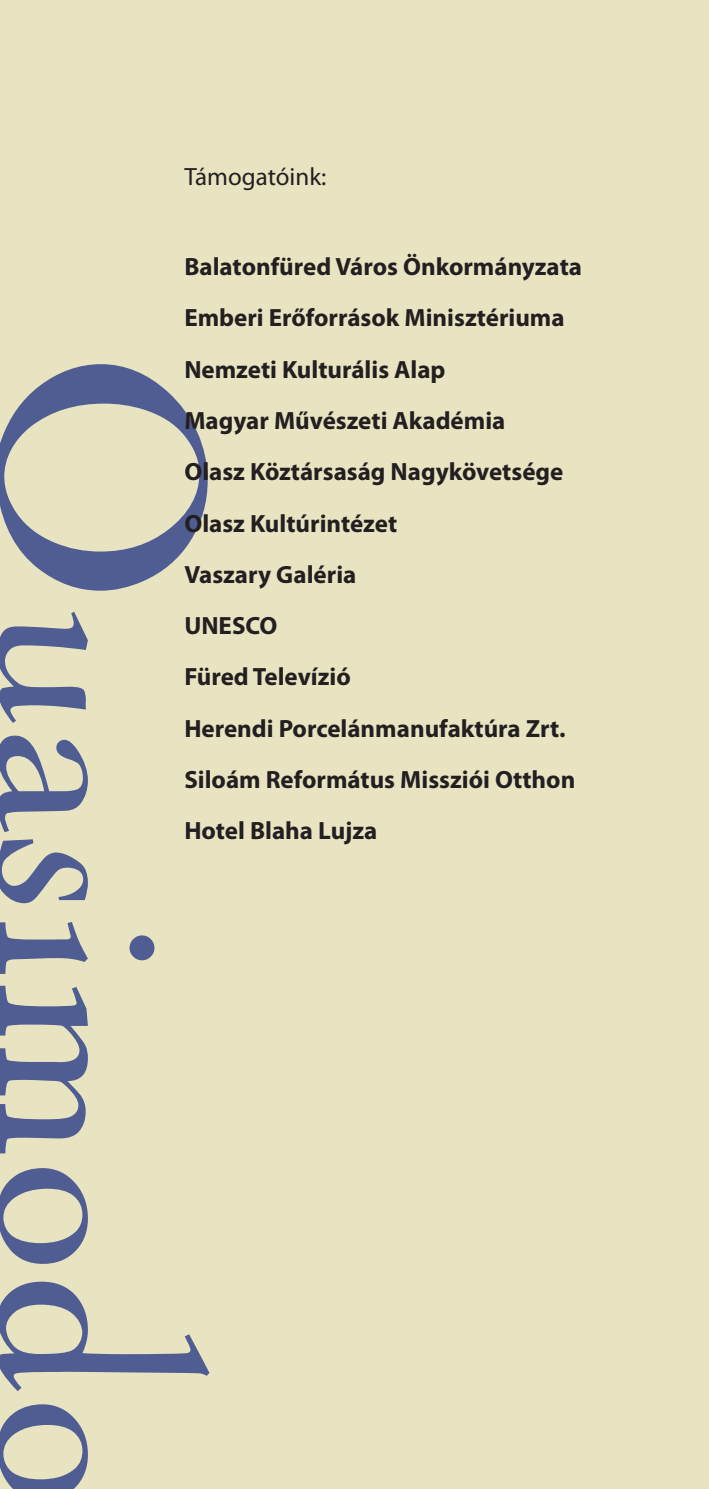
<style>
.page{position:relative;width:709px;height:1489px;background:#fff}
.page>*{position:absolute;margin:0;border:0;box-sizing:border-box;transform-origin:0 0}
.t1{font:303.5px "Nicolas Coc TEE";color:#4f5d92}
.t2{font:700 25px/51.2px "Myriad Pro";color:#231f20}
.t3{font:25px "Myriad Pro";color:#231f20}
</style>
<div class="page">
<div style="left:0;top:0;width:709px;height:1488px;background:#e8e4c2"></div>
<p class="t3" style="left:184px;top:161px;width:144px">Támogatóink:</p>
<p class="t2" style="left:184px;top:240px;width:399px">Balatonfüred Város Önkormányzata<br>Emberi Erőforrások Minisztériuma<br>Nemzeti Kulturális Alap<br>Magyar Művészeti Akadémia<br>Olasz Köztársaság Nagykövetsége<br>Olasz Kultúrintézet<br>Vaszary Galéria<br>UNESCO<br>Füred Televízió<br>Herendi Porcelánmanufaktúra Zrt.<br>Siloám Református Missziói Otthon<br>Hotel Blaha Lujza</p>
<h1 class="t1" style="left:261px;top:351px;width:1159px;rotate:90deg">Quasimodo</h1>
</div>
